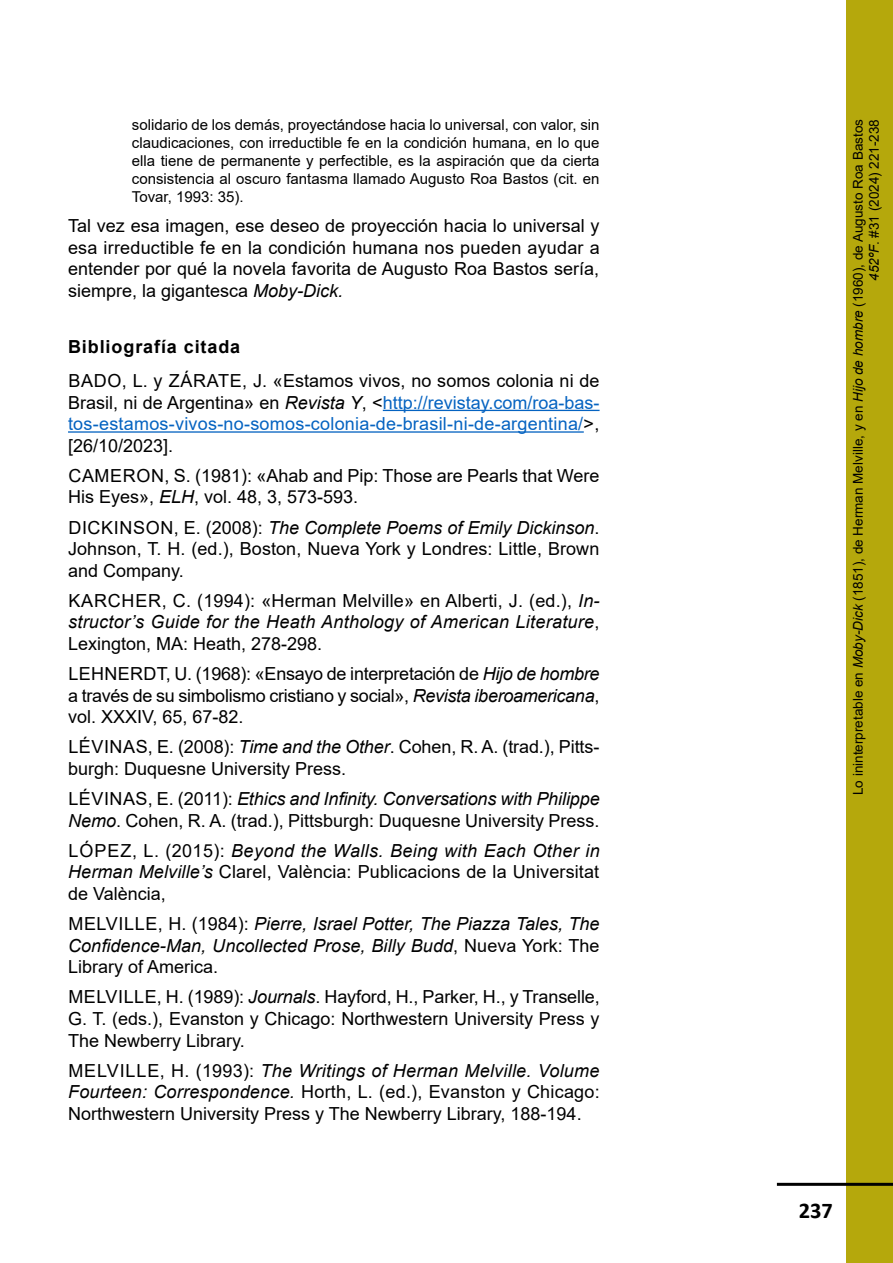
<style>
.page{position:relative;width:893px;height:1263px;background:#fff}
.page>*{position:absolute;margin:0;border:0;box-sizing:border-box;transform-origin:0 0}
.t1{font:700 22.5px "Calibri";color:#000}
.t2{font:18px/21.6px "Arial";color:#000;text-align:justify}
.t3{font:italic 18px/21.6px "Arial";letter-spacing:.005em;color:#000;text-align:justify}
.t4{font:700 18px "Arial";letter-spacing:.05em;color:#000}
.t5{font:15px/18px "Arial";color:#000;text-align:justify}
.t6{font:13.5px/16.2px "Arial";color:#000;text-align:right}
.s1{font-style:italic}
.s2{color:#0563c1}
.s3{font-style:normal}
</style>
<div class="page">
<div style="left:846px;top:0;width:47px;height:1263px;background:#b5a80c"></div>
<hr style="left:777px;top:1183px;width:116px;height:3px;background:#000">
<hr style="left:383px;top:410px;width:217px;height:1px;background:#0563c1">
<hr style="left:68px;top:431px;width:516px;height:2px;background:#0563c1">
<p class="t5" style="left:132px;top:116px;width:469px">solidario de los demás, proyectándose hacia lo universal, con valor, sin claudicaciones, con irreductible fe en la condición humana, en lo que ella tiene de permanente y perfectible, es la aspiración que da cierta consistencia al oscuro fantasma llamado Augusto Roa Bastos (cit. en Tovar, 1993: 35).</p>
<p class="t2" style="left:68px;top:215px;width:533px">Tal vez esa imagen, ese deseo de proyección hacia lo universal y esa irreductible fe en la condición humana nos pueden ayudar a entender por qué la novela favorita de Augusto Roa Bastos sería, siempre, la gigantesca <span class="s1">Moby-Dick.</span></p>
<p class="t4" style="left:68px;top:333px;width:174px">Bibliografía citada</p>
<p class="t2" style="left:68px;top:370px;width:533px">BADO, L. y ZÁRATE, J. «Estamos vivos, no somos colonia ni de Brasil, ni de Argentina» en <span class="s1">Revista Y</span>, &lt;<span class="s2">http://revistay.com/roa-bas&shy;tos-estamos-vivos-no-somos-colonia-de-brasil-ni-de-argentina/</span>&gt;, [26/10/2023].</p>
<p class="t2" style="left:68px;top:465px;width:533px">CAMERON, S. (1981): «Ahab and Pip: Those are Pearls that Were<br>His Eyes», <span class="s1">ELH</span>, vol. 48, 3, 573-593.</p>
<p class="t2" style="left:68px;top:516px;width:533px">DICKINSON, E. (2008): <span class="s1">The Complete Poems of Emily Dickinson</span>.<br>Johnson, T. H. (ed.), Boston, Nueva York y Londres: Little, Brown and Company.</p>
<p class="t2" style="left:68px;top:590px;width:533px">KARCHER, C. (1994): «Herman Melville» en Alberti, J. (ed.), <span class="s1">In&shy;structor’s Guide for the Heath Anthology of American Literature</span>, Lexington, MA: Heath, 278-298.</p>
<p class="t2" style="left:68px;top:663px;width:533px">LEHNERDT, U. (1968): «Ensayo de interpretación de <span class="s1">Hijo de hombre </span>a través de su simbolismo cristiano y social», <span class="s1">Revista iberoamericana</span>, vol. XXXIV, 65, 67-82.</p>
<p class="t2" style="left:68px;top:736px;width:533px">LÉVINAS, E. (2008): <span class="s1">Time and the Other</span>. Cohen, R. A. (trad.), Pitts&shy;burgh: Duquesne University Press.</p>
<p class="t2" style="left:68px;top:788px;width:533px">LÉVINAS, E. (2011): <span class="s1">Ethics and Infinity. Conversations with Philippe<br>Nemo</span>. Cohen, R. A. (trad.), Pittsburgh: Duquesne University Press.</p>
<p class="t2" style="left:68px;top:839px;width:533px">LÓPEZ, L. (2015): <span class="s1">Beyond the Walls. Being with Each Other in Herman Melville’s</span> Clarel, València: Publicacions de la Universitat de València,</p>
<p class="t3" style="left:68px;top:913px;width:533px"><span class="s3">MELVILLE, H. (1984):</span> Pierre, Israel Potter, The Piazza Tales, The Confidence-Man, Uncollected Prose, Billy Budd<span class="s3">, Nueva York: The Library of America.</span></p>
<p class="t2" style="left:68px;top:986px;width:533px">MELVILLE, H. (1989): <span class="s1">Journals</span>. Hayford, H., Parker, H., y Transelle, G. T. (eds.), Evanston y Chicago: Northwestern University Press y The Newberry Library.</p>
<p class="t2" style="left:68px;top:1059px;width:533px">MELVILLE, H. (1993): <span class="s1">The Writings of Herman Melville. Volume Fourteen: Correspondence.</span> Horth, L. (ed.), Evanston y Chicago:<br>Northwestern University Press y The Newberry Library, 188-194.</p>
<p class="t6" style="left:850px;top:795px;width:678px;rotate:-90deg">Lo ininterpretable en <span class="s1">Moby-Dick</span> (1851), de Herman Melville, y en <span class="s1">Hijo de hombre</span> (1960), de Augusto Roa Bastos<br><span class="s1">452ºF</span>. #31 (2024) 221-238</p>
<p class="t1" style="left:799px;top:1195px;width:36px">237</p>
</div>
